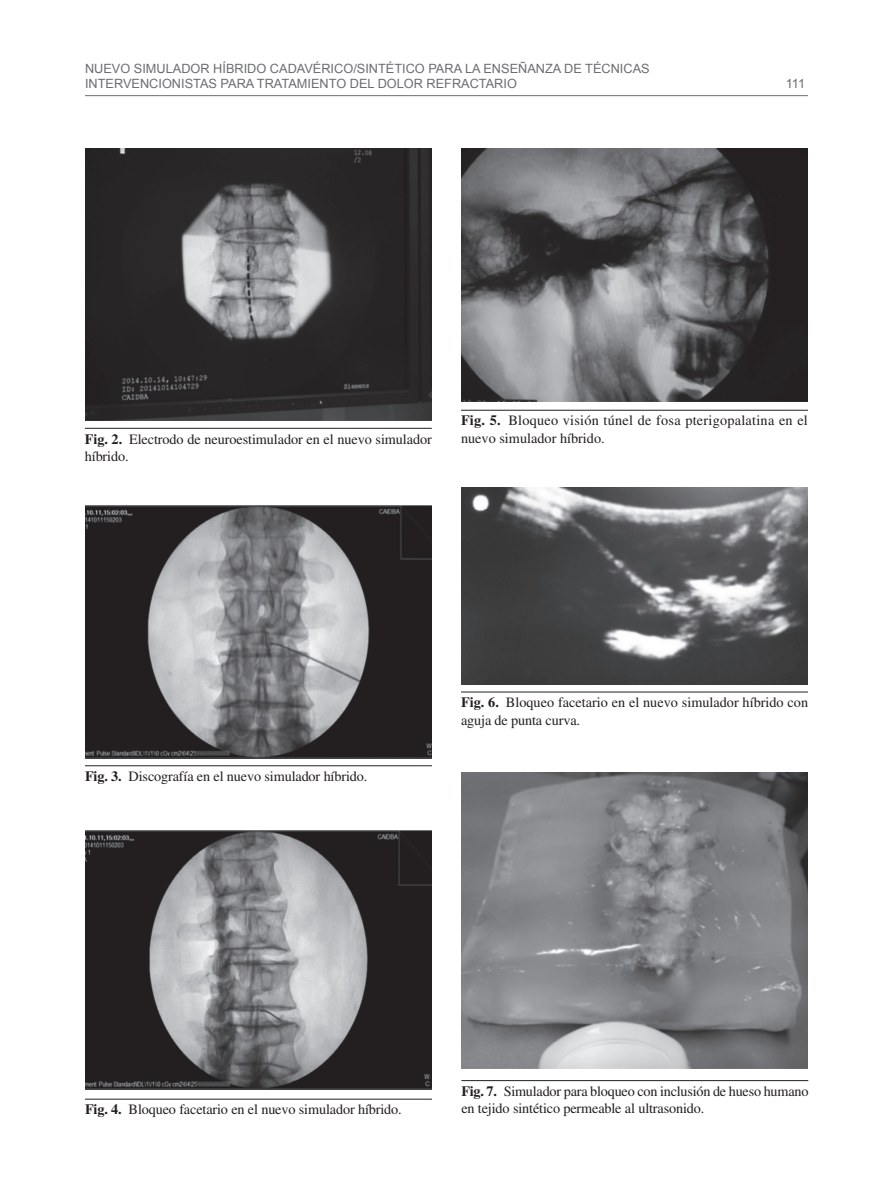
<style>
.page{position:relative;width:893px;height:1191px;background:#fff}
.page>*{position:absolute;margin:0;border:0;box-sizing:border-box;transform-origin:0 0}
.t1{font:14.25px/17.2px "Times";letter-spacing:-.01em;color:#231f20}
.t2{font:14.25px/17.2px "Times";letter-spacing:.015em;color:#231f20}
.t3{font:12.75px/15px "Arial";color:#6c6d70}
.s1{font-weight:700}
</style>
<div class="page">
<hr style="left:85px;top:95px;width:723px;height:1px;background:#6c6d70">
<hr style="left:461px;top:691px;width:347px;height:1px;background:#231f20">
<hr style="left:85px;top:428px;width:347px;height:1px;background:#231f20">
<hr style="left:461px;top:1080px;width:347px;height:1px;background:#231f20">
<hr style="left:85px;top:765px;width:347px;height:1px;background:#231f20">
<hr style="left:85px;top:1098px;width:347px;height:1px;background:#231f20">
<hr style="left:461px;top:410px;width:347px;height:1px;background:#231f20">
<img style="left:85px;top:149px;width:347px;height:272px">
<img style="left:461px;top:487px;width:347px;height:198px">
<img style="left:85px;top:830px;width:347px;height:259px">
<img style="left:461px;top:149px;width:347px;height:253px">
<img style="left:85px;top:505px;width:347px;height:253px">
<img style="left:461px;top:772px;width:347px;height:296px">
<p class="t3" style="left:85px;top:62px;width:566px">NUEVO SIMULADOR HÍBRIDO CADAVÉRICO/SINTÉTICO PARA LA ENSEÑANZA DE TÉCNICAS<br>INTERVENCIONISTAS PARA TRATAMIENTO DEL DOLOR REFRACTARIO</p>
<p class="t3" style="left:786px;top:77px;width:21px">111</p>
<p class="t1" style="left:85px;top:430px;width:348px"><span class="s1">Fig. 2.</span> Electrodo de neuroestimulador en el nuevo simulador híbrido.</p>
<p class="t2" style="left:461px;top:412px;width:348px"><span class="s1">Fig. 5.</span> Bloqueo visión túnel de fosa pterigopalatina en el nuevo simulador híbrido.</p>
<p class="t1" style="left:85px;top:767px;width:284px"><span class="s1">Fig. 3.</span> Discografía en el nuevo simulador híbrido.</p>
<p class="t1" style="left:461px;top:694px;width:349px"><span class="s1">Fig. 6.</span> Bloqueo facetario en el nuevo simulador híbrido con aguja de punta curva.</p>
<p class="t1" style="left:85px;top:1101px;width:318px"><span class="s1">Fig. 4.</span> Bloqueo facetario en el nuevo simulador híbrido.</p>
<p class="t1" style="left:461px;top:1082px;width:349px"><span class="s1">Fig. 7.</span> Simulador para bloqueo con inclusión de hueso humano en tejido sintético permeable al ultrasonido.</p>
</div>
